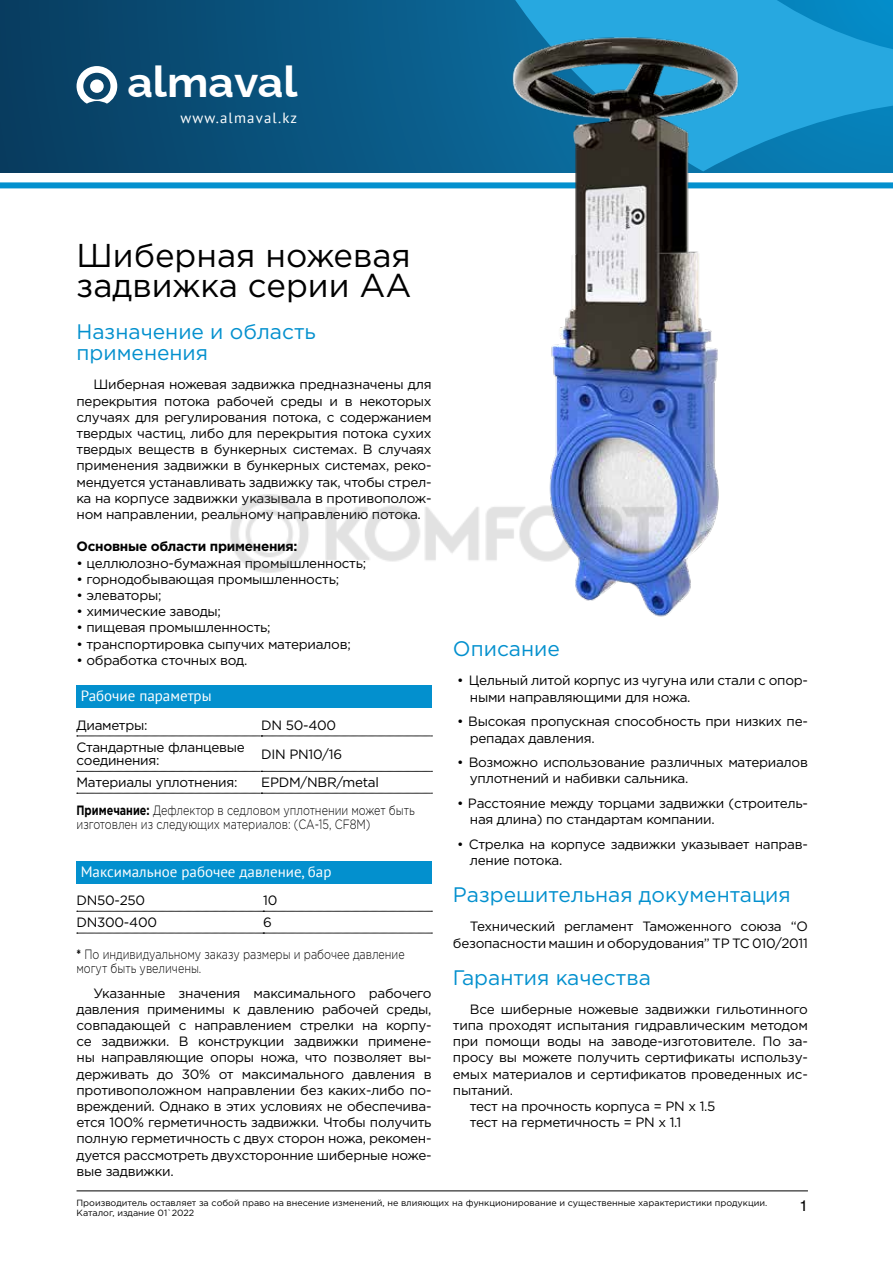
<style>
.page{position:relative;width:893px;height:1263px;background:#fff}
.page>*{position:absolute;margin:0;border:0;box-sizing:border-box;transform-origin:0 0}
.t1{font:700 42.9px "Raleway";color:#fff}
.t2{font:33px/30px "Gotham Pro";color:#000}
.t3{font:21px/21px "Gotham Pro";color:#0390ce}
.t4{font:15px "PT Sans";color:#fff}
.t5{font:15px "Helios";color:#000}
.t6{font:14.7px "PT Sans";letter-spacing:.08em;color:#fff}
.t7{font:13.5px/16.2px "Gotham Pro";letter-spacing:-.02em;color:#000}
.t8{font:300 13.5px/13.5px "Gotham Pro";color:#000;scale:.8 1}
.t9{font:700 13.5px "Gotham Pro";letter-spacing:-.02em;color:#000}
.t10{font:9px/10.5px "Gotham Pro";color:#000}
.s1{font-weight:700}
</style>
<div class="page">
<svg style="left:0;top:0;width:893px;height:172px;background:#094f78"></svg>
<div style="left:0;top:182px;width:893px;height:6px;background:#0390ce"></div>
<svg style="left:77px;top:66px;width:40px;height:38px"></svg>
<svg style="left:501px;top:0;width:392px;height:171px;background:#1b99d1"></svg>
<hr style="left:77px;top:1190px;width:731px;height:1px;background:#000">
<div style="left:77px;top:861px;width:355px;height:23px;background:#0390ce"></div>
<div style="left:77px;top:685px;width:355px;height:23px;background:#0390ce"></div>
<img style="left:467px;top:31px;width:291px;height:586px">
<svg style="left:77px;top:736px;width:355px;height:1px"></svg>
<svg style="left:77px;top:771px;width:355px;height:1px"></svg>
<svg style="left:77px;top:793px;width:355px;height:1px"></svg>
<svg style="left:77px;top:911px;width:355px;height:1px"></svg>
<svg style="left:77px;top:933px;width:355px;height:1px"></svg>
<img style="left:230px;top:485px;width:440px;height:98px">
<h1 class="t1" style="left:127px;top:48px;width:172px">almaval</h1>
<p class="t6" style="left:181px;top:108px;width:118px">www.almaval.kz</p>
<h2 class="t2" style="left:77px;top:240px;width:337px">Шиберная ножевая задвижка серии AA</h2>
<h3 class="t3" style="left:77px;top:321px;width:241px">Назначение и область применения</h3>
<p class="t7" style="left:77px;top:376px;width:357px;text-align:justify;text-indent:17px">Шиберная ножевая задвижка предназначены для перекрытия потока рабочей среды и в некоторых случаях для регулирования потока, с содержанием твердых частиц, либо для перекрытия потока сухих твердых веществ в бункерных системах. В случаях применения задвижки в бункерных системах, реко&shy;мендуется устанавливать задвижку так, чтобы стрел&shy;ка на корпусе задвижки указывала в противополож&shy;ном направлении, реальному направлению потока.</p>
<p class="t9" style="left:77px;top:539px;width:222px">Основные области применения:</p>
<p class="t7" style="left:77px;top:555px;width:291px">• целлюлозно-бумажная промышленность;</p>
<p class="t7" style="left:77px;top:571px;width:264px">• горнодобывающая промышленность;</p>
<p class="t7" style="left:77px;top:587px;width:86px">• элеваторы;</p>
<p class="t7" style="left:77px;top:603px;width:146px">• химические заводы;</p>
<p class="t7" style="left:77px;top:619px;width:196px">• пищевая промышленность;</p>
<p class="t7" style="left:77px;top:636px;width:276px">• транспортировка сыпучих материалов;</p>
<p class="t7" style="left:77px;top:652px;width:172px">• обработка сточных вод.</p>
<p class="t4" style="left:81px;top:686px;width:132px">Рабочие параметры</p>
<p class="t7" style="left:77px;top:717px;width:73px">Диаметры:</p>
<p class="t7" style="left:261px;top:717px;width:76px">DN 50-400</p>
<p class="t7" style="left:77px;top:740px;width:170px;line-height:13.5px">Стандартные фланцевые соединения:</p>
<p class="t7" style="left:261px;top:746px;width:82px">DIN PN10/16</p>
<p class="t7" style="left:77px;top:774px;width:162px">Материалы уплотнения:</p>
<p class="t7" style="left:261px;top:774px;width:119px">EPDM/NBR/metal</p>
<p class="t8" style="left:77px;top:804px;width:424px"><span class="s1">Примечание:</span> Дефлектор в седловом уплотнении может быть изготовлен из следующих материалов: (СА-15, CF8M)</p>
<p class="t4" style="left:81px;top:862px;width:252px">Максимальное рабочее давление, бар</p>
<p class="t7" style="left:77px;top:892px;width:70px">DN50-250</p>
<p class="t7" style="left:263px;top:892px;width:16px">10</p>
<p class="t7" style="left:77px;top:914px;width:82px">DN300-400</p>
<p class="t7" style="left:263px;top:914px;width:10px">6</p>
<p class="t8" style="left:77px;top:948px;width:412px"><span class="s1">*</span> По индивидуальному заказу размеры и рабочее давление могут быть увеличены.</p>
<p class="t7" style="left:77px;top:985px;width:357px;text-align:justify;text-indent:17px">Указанные значения максимального рабочего давления применимы к давлению рабочей среды, совпадающей с направлением стрелки на корпу&shy;се задвижки. В конструкции задвижки примене&shy;ны направляющие опоры ножа, что позволяет вы&shy;держивать до 30% от максимального давления в противоположном направлении без каких-либо по&shy;вреждений. Однако в этих условиях не обеспечива&shy;ется 100% герметичность задвижки. Чтобы получить полную герметичность с двух сторон ножа, рекомен&shy;дуется рассмотреть двухсторонние шиберные ноже&shy;вые задвижки.</p>
<h3 class="t3" style="left:453px;top:638px;width:109px">Описание</h3>
<p class="t7" style="left:470px;top:672px;width:340px;text-indent:-13px">• Цельный литой корпус из чугуна или стали с опор&shy;ными направляющими для ножа.</p>
<p class="t7" style="left:470px;top:713px;width:340px;text-indent:-13px">• Высокая пропускная способность при низких пе&shy;репадах давления.</p>
<p class="t7" style="left:470px;top:754px;width:340px;text-indent:-13px">• Возможно использование различных материалов уплотнений и набивки сальника.</p>
<p class="t7" style="left:470px;top:795px;width:340px;text-indent:-13px">• Расстояние между торцами задвижки (строитель&shy;ная длина) по стандартам компании.</p>
<p class="t7" style="left:470px;top:836px;width:340px;text-indent:-13px">• Стрелка на корпусе задвижки указывает направ&shy;ление потока.</p>
<h3 class="t3" style="left:453px;top:884px;width:339px">Разрешительная документация</h3>
<p class="t7" style="left:453px;top:918px;width:357px;text-align:right">Технический регламент Таможенного союза “О безопасности машин и оборудования” ТР ТС 010/2011</p>
<h3 class="t3" style="left:453px;top:967px;width:200px">Гарантия качества</h3>
<p class="t7" style="left:470px;top:1001px;width:340px">Все шиберные ножевые задвижки гильотинного</p>
<p class="t7" style="left:453px;top:1017px;width:357px">типа проходят испытания гидравлическим методом</p>
<p class="t7" style="left:453px;top:1033px;width:357px">при помощи воды на заводе-изготовителе. По за-</p>
<p class="t7" style="left:453px;top:1049px;width:357px">просу вы можете получить сертификаты использу-</p>
<p class="t7" style="left:453px;top:1066px;width:357px">емых материалов и сертификатов проведенных ис-</p>
<p class="t7" style="left:453px;top:1082px;width:62px">пытаний.</p>
<p class="t7" style="left:470px;top:1098px;width:247px">тест на прочность корпуса = PN x 1.5</p>
<p class="t7" style="left:470px;top:1114px;width:213px">тест на герметичность = PN x 1.1</p>
<p class="t10" style="left:77px;top:1197px;width:692px">Производитель оставляет за собой право на внесение изменений, не влияющих на функционирование и существенные характеристики продукции.<br>Каталог, издание 01`2022</p>
<p class="t5" style="left:799px;top:1197px;width:10px">1</p>
</div>
